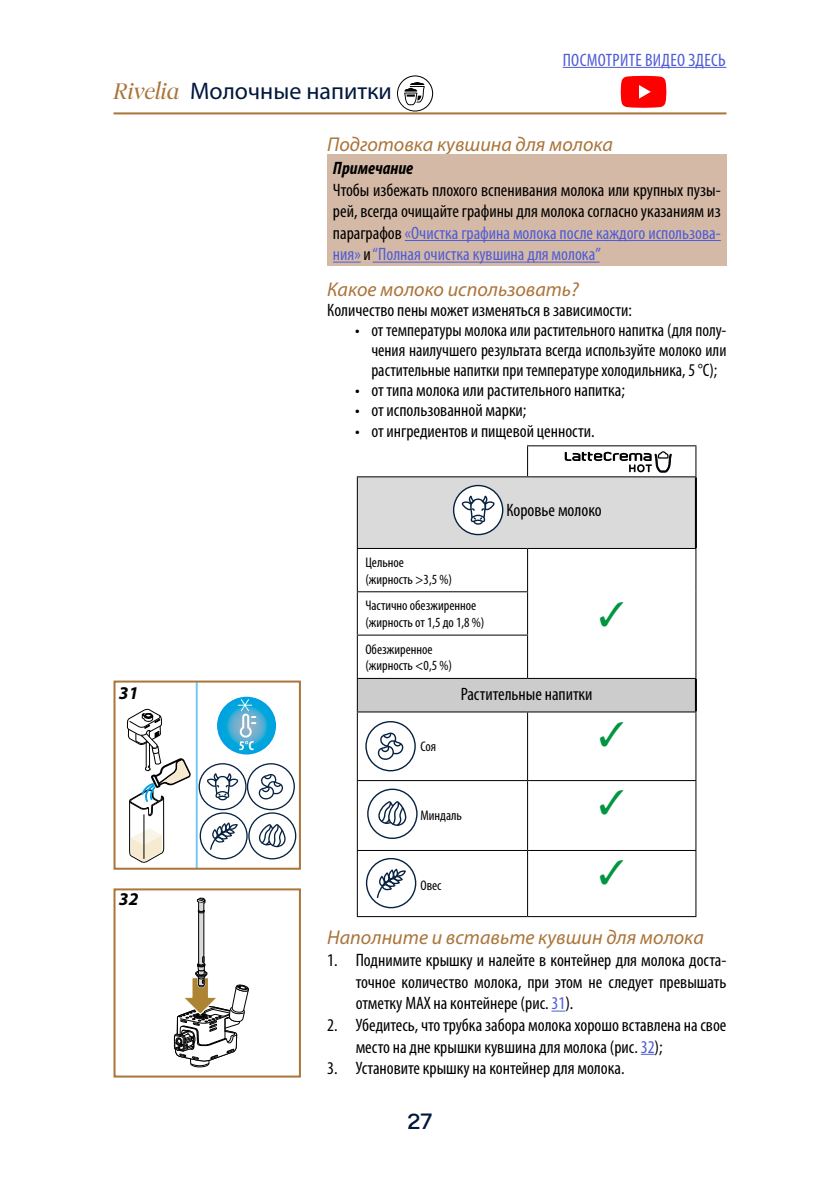
<style>
.page{position:relative;width:840px;height:1191px;background:#fff}
.page>*{position:absolute;margin:0;border:0;box-sizing:border-box;transform-origin:0 0}
.t1{font:24px "Myriad Pro";color:#02183e}
.t2{font:500 22px "De Longhi Sans";color:#02183e}
.t3{font:italic 20px "Myriad Pro";color:#aa743a}
.t4{font:condensed 18px/21.6px "Myriad Pro";color:#000;text-align:justify}
.t5{font:condensed 18px "Myriad Pro";letter-spacing:.02em;color:#4f5cd6}
.t6{font:italic 700 condensed 18px "Myriad Pro";color:#000}
.t7{font:italic 700 18px "Myriad Pro";color:#000}
.t8{font:condensed 14px/16.8px "Myriad Pro";color:#000}
.s1{font-family:"De Longhi Serif";font-style:italic;color:#aa743a}
.s2{color:#4f5cd6}
</style>
<div class="page">
<hr style="left:113px;top:112px;width:613px;height:2px;background:#aa743a">
<svg style="left:551px;top:1010px;width:14px;height:1px"></svg>
<svg style="left:641px;top:1053px;width:13px;height:1px"></svg>
<div style="left:327px;top:155px;width:399px;height:111px;background:#d4b9a6"></div>
<hr style="left:404px;top:240px;width:316px;height:1px;background:#4f5cd6">
<svg style="left:333px;top:262px;width:27px;height:1px"></svg>
<hr style="left:372px;top:262px;width:227px;height:1px;background:#4f5cd6">
<div style="left:357px;top:477px;width:338px;height:71px;background:#dadada"></div>
<div style="left:357px;top:678px;width:338px;height:34px;background:#ccc"></div>
<hr style="left:694px;top:477px;width:2px;height:71px;background:#000">
<hr style="left:694px;top:679px;width:2px;height:32px;background:#000">
<hr style="left:356px;top:477px;width:1px;height:71px;background:#000">
<hr style="left:356px;top:548px;width:171px;height:1px;background:#000">
<hr style="left:356px;top:549px;width:1px;height:42px;background:#000">
<hr style="left:527px;top:548px;width:169px;height:1px;background:#000">
<hr style="left:526px;top:549px;width:1px;height:42px;background:#000">
<hr style="left:695px;top:549px;width:1px;height:43px;background:#000">
<hr style="left:356px;top:591px;width:171px;height:1px;background:#000">
<hr style="left:356px;top:592px;width:1px;height:42px;background:#000">
<hr style="left:526px;top:592px;width:1px;height:42px;background:#000">
<hr style="left:695px;top:592px;width:1px;height:43px;background:#000">
<hr style="left:356px;top:634px;width:171px;height:1px;background:#000">
<hr style="left:356px;top:635px;width:1px;height:43px;background:#000">
<hr style="left:526px;top:635px;width:1px;height:43px;background:#000">
<hr style="left:695px;top:635px;width:1px;height:43px;background:#000">
<hr style="left:356px;top:678px;width:171px;height:1px;background:#000">
<hr style="left:356px;top:679px;width:1px;height:32px;background:#000">
<hr style="left:527px;top:678px;width:169px;height:1px;background:#000">
<hr style="left:356px;top:711px;width:171px;height:1px;background:#000">
<hr style="left:356px;top:712px;width:1px;height:68px;background:#000">
<hr style="left:527px;top:711px;width:169px;height:1px;background:#000">
<hr style="left:526px;top:712px;width:1px;height:68px;background:#000">
<hr style="left:695px;top:712px;width:1px;height:68px;background:#000">
<hr style="left:356px;top:780px;width:171px;height:1px;background:#000">
<hr style="left:356px;top:781px;width:1px;height:69px;background:#000">
<hr style="left:527px;top:780px;width:169px;height:1px;background:#000">
<hr style="left:526px;top:781px;width:1px;height:69px;background:#000">
<hr style="left:695px;top:781px;width:1px;height:69px;background:#000">
<hr style="left:356px;top:850px;width:171px;height:1px;background:#000">
<hr style="left:356px;top:851px;width:1px;height:65px;background:#000">
<hr style="left:527px;top:850px;width:169px;height:1px;background:#000">
<hr style="left:526px;top:851px;width:1px;height:65px;background:#000">
<hr style="left:695px;top:851px;width:1px;height:65px;background:#000">
<hr style="left:356px;top:916px;width:171px;height:1px;background:#000">
<hr style="left:527px;top:916px;width:169px;height:1px;background:#000">
<hr style="left:526px;top:445px;width:170px;height:1px;background:#000">
<hr style="left:695px;top:446px;width:1px;height:30px;background:#000">
<hr style="left:527px;top:476px;width:169px;height:1px;background:#000">
<hr style="left:526px;top:446px;width:1px;height:30px;background:#000">
<hr style="left:356px;top:476px;width:171px;height:1px;background:#000">
<svg style="left:564px;top:451px;width:107px;height:21px"></svg>
<svg style="left:453px;top:485px;width:50px;height:50px"></svg>
<svg style="left:365px;top:721px;width:50px;height:50px"></svg>
<svg style="left:367px;top:788px;width:50px;height:51px"></svg>
<svg style="left:365px;top:858px;width:51px;height:50px"></svg>
<svg style="left:397px;top:75px;width:36px;height:36px"></svg>
<hr style="left:196px;top:681px;width:1px;height:187px;background:#70c8f2">
<svg style="left:217px;top:696px;width:59px;height:58px;background:#1fa9db"></svg>
<svg style="left:237px;top:699px;width:19px;height:51px"></svg>
<svg style="left:198px;top:763px;width:98px;height:96px"></svg>
<svg style="left:126px;top:709px;width:64px;height:154px"></svg>
<div style="left:113px;top:680px;width:188px;height:189px;border:2px solid #aa743a"></div>
<svg style="left:173px;top:897px;width:76px;height:171px"></svg>
<div style="left:113px;top:888px;width:188px;height:189px;border:2px solid #aa743a"></div>
<hr style="left:562px;top:67px;width:164px;height:1px;background:#4f5cd6">
<svg style="left:620px;top:76px;width:46px;height:32px"></svg>
<p class="t5" style="left:562px;top:49px;width:164px">ПОСМОТРИТЕ ВИДЕО ЗДЕСЬ</p>
<h1 class="t1" style="left:113px;top:77px;width:280px"><span class="s1">Rivelia</span> Молочные напитки</h1>
<p class="t3" style="left:327px;top:132px;width:287px">Подготовка кувшина для молока</p>
<p class="t6" style="left:333px;top:157px;width:82px">Примечание</p>
<p class="t4" style="left:333px;top:178px;width:389px">Чтобы избежать плохого вспенивания молока или крупных пузы&shy;рей, всегда очищайте графины для молока согласно указаниям из параграфов <span class="s2">«Очистка графина молока после каждого использова&shy;ния»</span> и <span class="s2">“Полная очистка кувшина для молока”</span></p>
<p class="t3" style="left:327px;top:277px;width:253px">Какое молоко использовать?</p>
<p class="t4" style="left:327px;top:299px;width:306px">Количество пены может изменяться в зависимости:</p>
<p class="t4" style="left:371px;top:319px;width:356px;line-height:20px;text-indent:-16px">• от температуры молока или растительного напитка (для полу&shy;чения наилучшего результата всегда используйте молоко или растительные напитки при температуре холодильника, 5 °C);</p>
<p class="t4" style="left:355px;top:379px;width:271px">• от типа молока или растительного напитка;</p>
<p class="t4" style="left:355px;top:399px;width:172px">• от использованной марки;</p>
<p class="t4" style="left:355px;top:420px;width:240px">• от ингредиентов и пищевой ценности.</p>
<p class="t7" style="left:119px;top:681px;width:21px">31</p>
<p class="t7" style="left:119px;top:887px;width:21px">32</p>
<p class="t4" style="left:506px;top:499px;width:97px">Коровье молоко</p>
<p class="t8" style="left:365px;top:554px;width:88px">Цельное (жирность &gt;3,5 %)</p>
<p class="t8" style="left:365px;top:597px;width:121px">Частично обезжиренное (жирность от 1,5 до 1,8 %)</p>
<p class="t8" style="left:365px;top:640px;width:88px">Обезжиренное (жирность &lt;0,5 %)</p>
<p class="t4" style="left:460px;top:683px;width:133px">Растительные напитки</p>
<p class="t8" style="left:420px;top:738px;width:17px">Соя</p>
<p class="t8" style="left:420px;top:806px;width:43px">Миндаль</p>
<p class="t8" style="left:420px;top:876px;width:23px">Овес</p>
<p class="t3" style="left:327px;top:925px;width:378px">Наполните и вставьте кувшин для молока</p>
<p class="t4" style="left:355px;top:949px;width:372px;text-indent:-28px">1. Поднимите крышку и налейте в контейнер для молока доста&shy;точное количество молока, при этом не следует превышать отметку MAX на контейнере (рис. <span class="s2">31</span>).</p>
<p class="t4" style="left:355px;top:1014px;width:372px;text-indent:-28px">2. Убедитесь, что трубка забора молока хорошо вставлена на свое место на дне крышки кувшина для молока (рис. <span class="s2">32</span>);</p>
<p class="t4" style="left:327px;top:1057px;width:299px">3. Установите крышку на контейнер для молока.</p>
<p class="t2" style="left:407px;top:1108px;width:26px">27</p>
</div>
